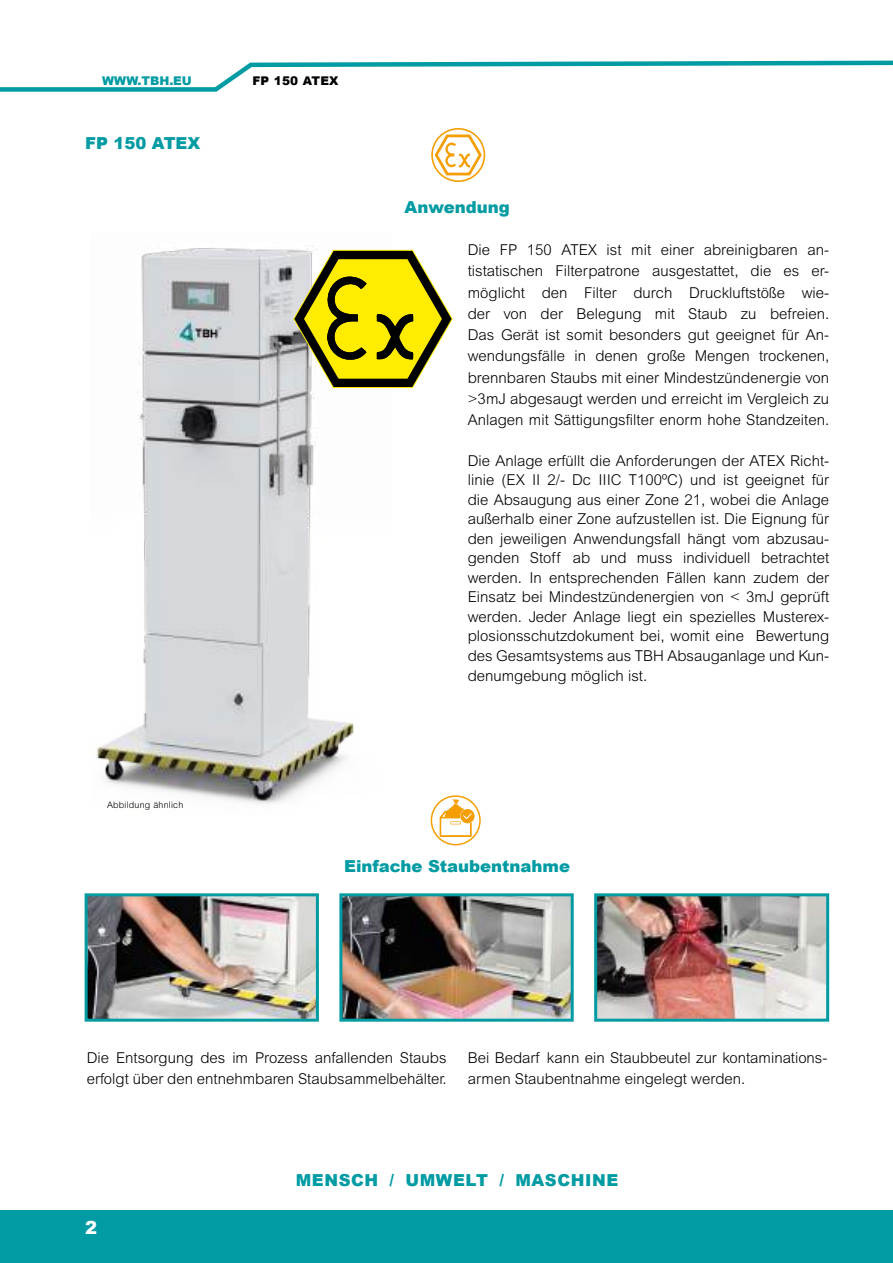
<style>
.page{position:relative;width:893px;height:1263px;background:#fff}
.page>*{position:absolute;margin:0;border:0;box-sizing:border-box;transform-origin:0 0}
.t1{font:900 18px "Arial";color:#fff}
.t2{font:900 16.5px "Arial";color:#009ba3}
.t3{font:900 16.5px "Arial";letter-spacing:.035em;color:#009ba3}
.t4{font:300 15px/19.5px "Arial";color:#000;text-align:justify}
.t5{font:900 12px "Arial";letter-spacing:.005em;color:#009ba3}
.t6{font:900 12px "Arial";letter-spacing:.02em;color:#000}
.t7{font:300 9px "Arial";letter-spacing:.02em;color:#000}
</style>
<div class="page">
<div style="left:0;top:1210px;width:893px;height:53px;background:#009ba3"></div>
<svg style="left:0;top:60px;width:893px;height:32px"></svg>
<div style="left:431px;top:128px;width:54px;height:54px;border:2px solid #f49e01;border-radius:50%"></div>
<svg style="left:433px;top:133px;width:50px;height:45px"></svg>
<div style="left:431px;top:795px;width:50px;height:50px;border:2px solid #f49e01;border-radius:50%"></div>
<svg style="left:439px;top:798px;width:37px;height:39px"></svg>
<img style="left:96px;top:246px;width:296px;height:558px">
<svg style="left:293px;top:250px;width:160px;height:138px"></svg>
<img style="left:343px;top:897px;width:227px;height:121px">
<div style="left:339px;top:893px;width:235px;height:129px;border:3px solid #009ba3"></div>
<img style="left:89px;top:897px;width:226px;height:121px">
<div style="left:85px;top:893px;width:234px;height:129px;border:3px solid #009ba3"></div>
<img style="left:598px;top:897px;width:227px;height:121px">
<div style="left:594px;top:893px;width:235px;height:129px;border:3px solid #009ba3"></div>
<p class="t5" style="left:102px;top:72px;width:91px">WWW.TBH.EU</p>
<p class="t2" style="left:85px;top:131px;width:117px">FP 150 ATEX</p>
<p class="t7" style="left:107px;top:799px;width:78px">Abbildung ähnlich</p>
<p class="t6" style="left:252px;top:72px;width:88px">FP 150 ATEX</p>
<p class="t2" style="left:404px;top:195px;width:107px">Anwendung</p>
<p class="t4" style="left:468px;top:239px;width:363px;line-height:21.3px">Die FP 150 ATEX ist mit einer abreinigbaren an&shy;tistatischen Filterpatrone ausgestattet, die es er&shy;möglicht den Filter durch Druckluftstöße wie&shy;der von der Belegung mit Staub zu befreien.<br>Das Gerät ist somit besonders gut geeignet für An&shy;wendungsfälle in denen große Mengen trockenen, brennbaren Staubs mit einer Mindestzündenergie von &gt;3mJ abgesaugt werden und erreicht im Vergleich zu Anlagen mit Sättigungsfilter enorm hohe Standzeiten.</p>
<p class="t4" style="left:468px;top:451px;width:363px">Die Anlage erfüllt die Anforderungen der ATEX Richt&shy;linie (EX II 2/- Dc IIIC T100ºC) und ist geeignet für die Absaugung aus einer Zone 21, wobei die Anlage außerhalb einer Zone aufzustellen ist. Die Eignung für den jeweiligen Anwendungsfall hängt vom abzusau&shy;genden Stoff ab und muss individuell betrachtet werden. In entsprechenden Fällen kann zudem der Einsatz bei Mindestzündenergien von &lt; 3mJ geprüft werden. Jeder Anlage liegt ein spezielles Musterex&shy;plosionsschutzdokument bei, womit eine Bewertung des Gesamtsystems aus TBH Absauganlage und Kun&shy;denumgebung möglich ist.</p>
<p class="t2" style="left:344px;top:854px;width:228px">Einfache Staubentnahme</p>
<p class="t4" style="left:87px;top:1047px;width:361px;line-height:21px">Die Entsorgung des im Prozess anfallenden Staubs erfolgt über den entnehmbaren Staubsammelbehälter.</p>
<p class="t4" style="left:468px;top:1047px;width:361px;line-height:21px">Bei Bedarf kann ein Staubbeutel zur kontaminations&shy;armen Staubentnahme eingelegt werden.</p>
<p class="t1" style="left:85px;top:1214px;width:14px">2</p>
<p class="t3" style="left:296px;top:1167px;width:324px">MENSCH / UMWELT / MASCHINE</p>
</div>
